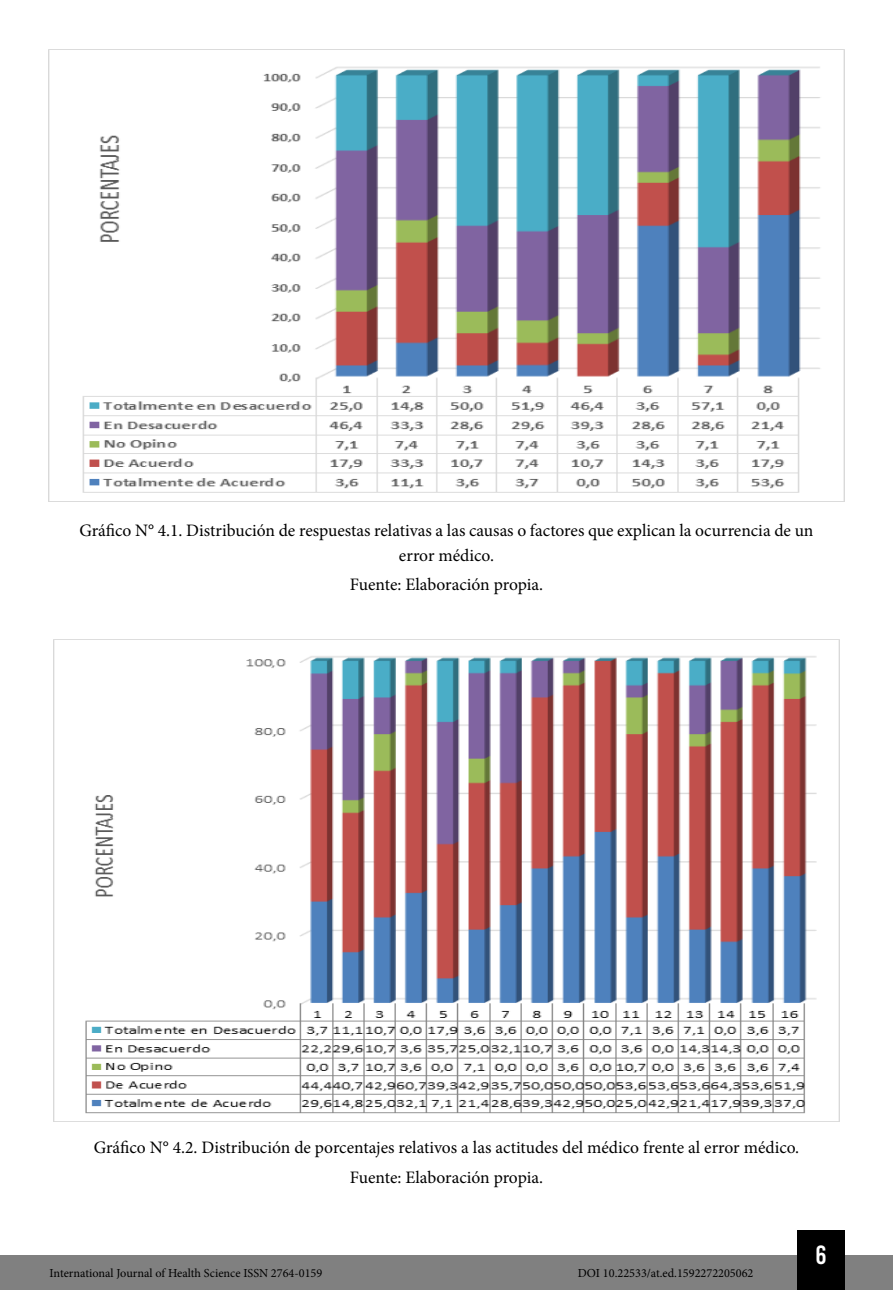
<style>
.page{position:relative;width:893px;height:1290px;background:#fff}
.page>*{position:absolute;margin:0;border:0;box-sizing:border-box;transform-origin:0 0}
.t1{font:26.25px "Bebas Kai";color:#fff}
.Info_Imagem{font:17.5px/24.5px "Minion Pro";color:#000;text-align:center}
.t2{font:12.25px "Minion Pro";color:#000}
</style>
<div class="page">
<div style="left:0;top:1255px;width:893px;height:35px;background:#808080"></div>
<div style="left:797px;top:1230px;width:48px;height:60px;background:#000"></div>
<img style="left:48px;top:50px;width:797px;height:451px">
<img style="left:54px;top:640px;width:785px;height:481px">
<p class="Info_Imagem" style="left:79px;top:519px;width:736px">Gráfico N° 4.1. Distribución de respuestas relativas a las causas o factores que explican la ocurrencia de un error médico.</p>
<p class="Info_Imagem" style="left:350px;top:572px;width:195px">Fuente: Elaboración propia.</p>
<p class="Info_Imagem" style="left:94px;top:1135px;width:707px">Gráfico N° 4.2. Distribución de porcentajes relativos a las actitudes del médico frente al error médico.</p>
<p class="Info_Imagem" style="left:350px;top:1165px;width:195px">Fuente: Elaboración propia.</p>
<p class="t2" style="left:50px;top:1265px;width:274px">International Journal of Health Science ISSN 2764-0159</p>
<p class="t2" style="left:578px;top:1265px;width:177px">DOI 10.22533/at.ed.1592272205062</p>
<h1 class="t1" style="left:815px;top:1241px;width:13px">6</h1>
</div>
